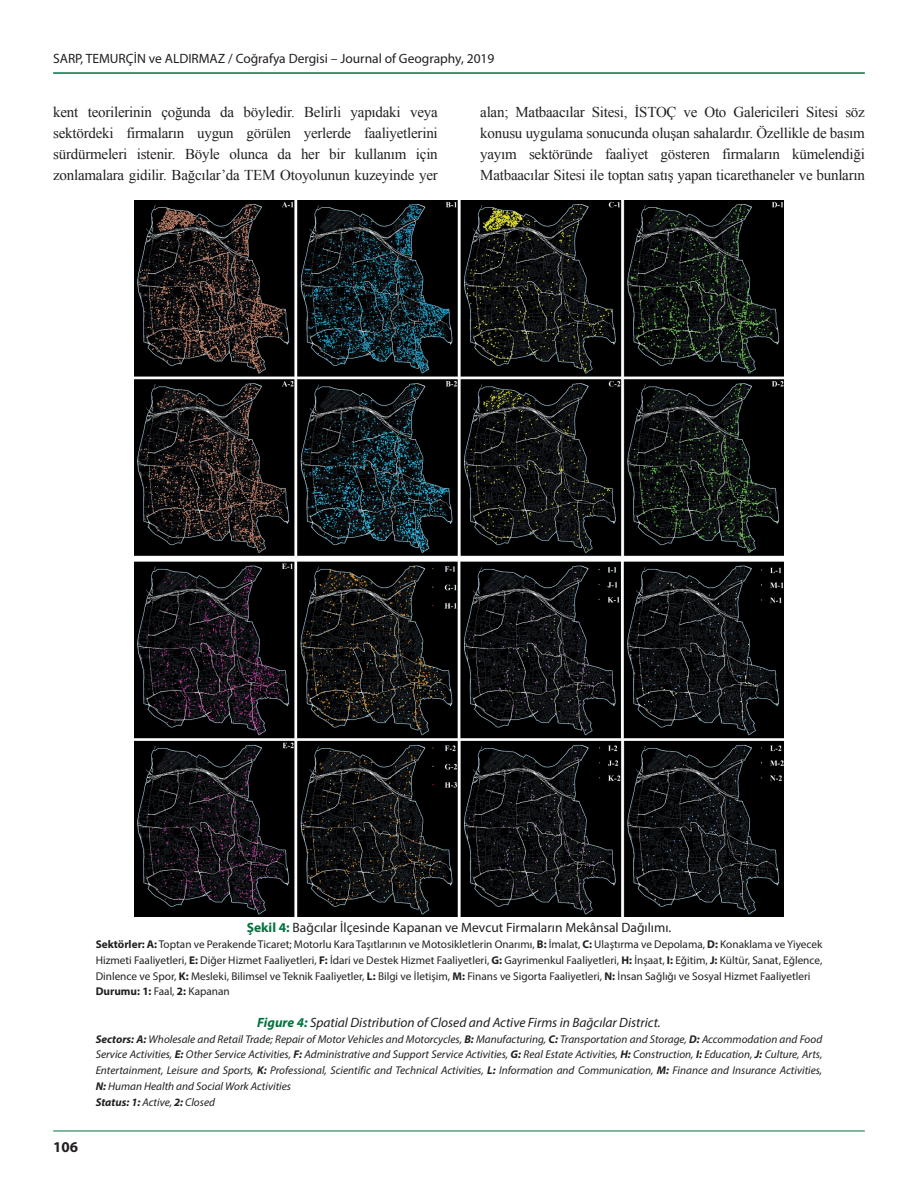
<style>
.page{position:relative;width:918px;height:1188px;background:#fff}
.page>*{position:absolute;margin:0;border:0;box-sizing:border-box;transform-origin:0 0}
.t1{font:15px/21px "Times New Roman";letter-spacing:-.015em;color:#231f20;text-align:justify}
.t2{font:700 15px "Myriad Pro";color:#231f20}
.t3{font:13.5px "Myriad Pro";color:#231f20}
.t4{font:italic 13.5px "Myriad Pro";color:#231f20}
.t5{font:italic 11.25px/15.8px "Myriad Pro";color:#231f20}
.t6{font:11.25px/15.8px "Myriad Pro";color:#231f20}
.s1{font-weight:700;color:#00733d}
.s2{font-weight:700}
</style>
<div class="page">
<hr style="left:53px;top:72px;width:812px;height:2px;background:#00733d">
<hr style="left:53px;top:1131px;width:812px;height:1px;background:#00733d">
<img style="left:135px;top:201px;width:648px;height:715px">
<p class="t3" style="left:53px;top:50px;width:443px">SARP, TEMURÇİN ve ALDIRMAZ / Coğrafya Dergisi – Journal of Geography, 2019</p>
<p class="t1" style="left:53px;top:101px;width:386px">kent teorilerinin çoğunda da böyledir. Belirli yapıdaki veya sektördeki firmaların uygun görülen yerlerde faaliyetlerini sürdürmeleri istenir. Böyle olunca da her bir kullanım için zonlamalara gidilir. Bağcılar’da TEM Otoyolunun kuzeyinde yer</p>
<p class="t1" style="left:480px;top:101px;width:386px">alan; Matbaacılar Sitesi, İSTOÇ ve Oto Galericileri Sitesi söz konusu uygulama sonucunda oluşan sahalardır. Özellikle de basım yayım sektöründe faaliyet gösteren firmaların kümelendiği Matbaacılar Sitesi ile toptan satış yapan ticarethaneler ve bunların</p>
<h1 class="t2" style="left:53px;top:1137px;width:26px">106</h1>
<p class="t3" style="left:247px;top:919px;width:426px"><span class="s1">Şekil 4:</span> Bağcılar İlçesinde Kapanan ve Mevcut Firmaların Mekânsal Dağılımı.</p>
<p class="t6" style="left:96px;top:936px;width:728px"><span class="s2">Sektörler: A:</span> Toptan ve Perakende Ticaret; Motorlu Kara Taşıtlarının ve Motosikletlerin Onarımı, <span class="s2">B:</span> İmalat, <span class="s2">C:</span> Ulaştırma ve Depolama, <span class="s2">D:</span> Konaklama ve Yiyecek Hizmeti Faaliyetleri, <span class="s2">E:</span> Diğer Hizmet Faaliyetleri, <span class="s2">F:</span> İdari ve Destek Hizmet Faaliyetleri, <span class="s2">G:</span> Gayrimenkul Faaliyetleri, <span class="s2">H:</span> İnşaat, <span class="s2">I:</span> Eğitim, <span class="s2">J:</span> Kültür, Sanat, Eğlence, Dinlence ve Spor, <span class="s2">K:</span> Mesleki, Bilimsel ve Teknik Faaliyetler, <span class="s2">L:</span> Bilgi ve İletişim, <span class="s2">M:</span> Finans ve Sigorta Faaliyetleri, <span class="s2">N:</span> İnsan Sağlığı ve Sosyal Hizmet Faaliyetleri <span class="s2">Durumu: 1:</span> Faal, <span class="s2">2:</span> Kapanan</p>
<p class="t4" style="left:257px;top:1014px;width:405px"><span class="s1">Figure 4:</span> Spatial Distribution of Closed and Active Firms in Bağcılar District.</p>
<p class="t5" style="left:96px;top:1031px;width:728px"><span class="s2">Sectors: A:</span> Wholesale and Retail Trade; Repair of Motor Vehicles and Motorcycles, <span class="s2">B:</span> Manufacturing, <span class="s2">C:</span> Transportation and Storage, <span class="s2">D:</span> Accommodation and Food Service Activities, <span class="s2">E:</span> Other Service Activities, <span class="s2">F:</span> Administrative and Support Service Activities, <span class="s2">G:</span> Real Estate Activities, <span class="s2">H:</span> Construction, <span class="s2">I:</span> Education, <span class="s2">J:</span> Culture, Arts, Entertainment, Leisure and Sports, <span class="s2">K:</span> Professional, Scientific and Technical Activities, <span class="s2">L:</span> Information and Communication, <span class="s2">M:</span> Finance and Insurance Activities, <span class="s2">N:</span> Human Health and Social Work Activities<br><span class="s2">Status: 1:</span> Active, <span class="s2">2:</span> Closed</p>
</div>
